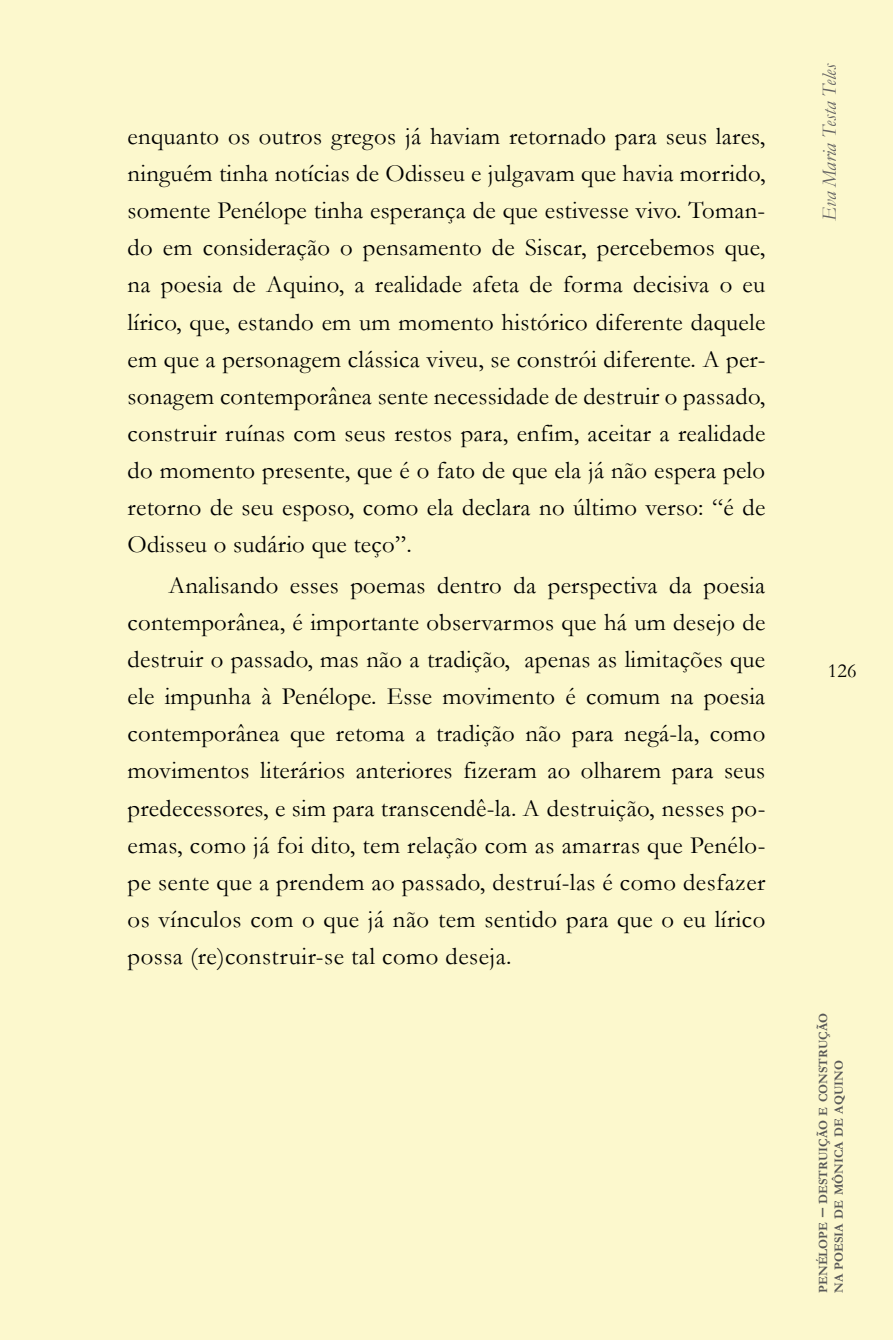
<style>
.page{position:relative;width:893px;height:1340px;background:#fff}
.page>*{position:absolute;margin:0;border:0;box-sizing:border-box;transform-origin:0 0}
.t1{font:24.75px/37.1px "Garamond";letter-spacing:.015em;color:#000;text-align:justify}
.t2{font:italic 20.25px "Garamond";color:#646363}
.t3{font:20.25px "Garamond";color:#000}
.t4{font:700 12.6px/15.8px "Garamond";color:#575756}
.s1{font-size:18px}
</style>
<div class="page">
<div style="left:0;top:0;width:893px;height:1339px;background:#fcf8cd"></div>
<p class="t1" style="left:128px;top:117px;width:639px">enquanto os outros gregos já haviam retornado para seus lares, ninguém tinha notícias de Odisseu e julgavam que havia morrido, somente Penélope tinha esperança de que estivesse vivo. Toman&shy;do em consideração o pensamento de Siscar, percebemos que, na poesia de Aquino, a realidade afeta de forma decisiva o eu lírico, que, estando em um momento histórico diferente daquele em que a personagem clássica viveu, se constrói diferente. A per&shy;sonagem contemporânea sente necessidade de destruir o passado, construir ruínas com seus restos para, enfim, aceitar a realidade do momento presente, que é o fato de que ela já não espera pelo retorno de seu esposo, como ela declara no último verso: “é de Odisseu o sudário que teço”.</p>
<p class="t1" style="left:128px;top:565px;width:639px;text-indent:41px">Analisando esses poemas dentro da perspectiva da poesia contemporânea, é importante observarmos que há um desejo de destruir o passado, mas não a tradição, apenas as limitações que ele impunha à Penélope. Esse movimento é comum na poesia contemporânea que retoma a tradição não para negá-la, como movimentos literários anteriores fizeram ao olharem para seus predecessores, e sim para transcendê-la. A destruição, nesses po&shy;emas, como já foi dito, tem relação com as amarras que Penélo&shy;pe sente que a prendem ao passado, destruí-las é como desfazer os vínculos com o que já não tem sentido para que o eu lírico possa (re)construir-se tal como deseja.</p>
<p class="t2" style="left:816px;top:221px;width:160px;rotate:-90deg">Eva Maria Testa Teles</p>
<p class="t3" style="left:828px;top:656px;width:30px">126</p>
<p class="t4" style="left:815px;top:1292px;width:281px;rotate:-90deg">penélope <span class="s1">–</span> destruição e construção na poesia de mônica de aquino</p>
</div>
